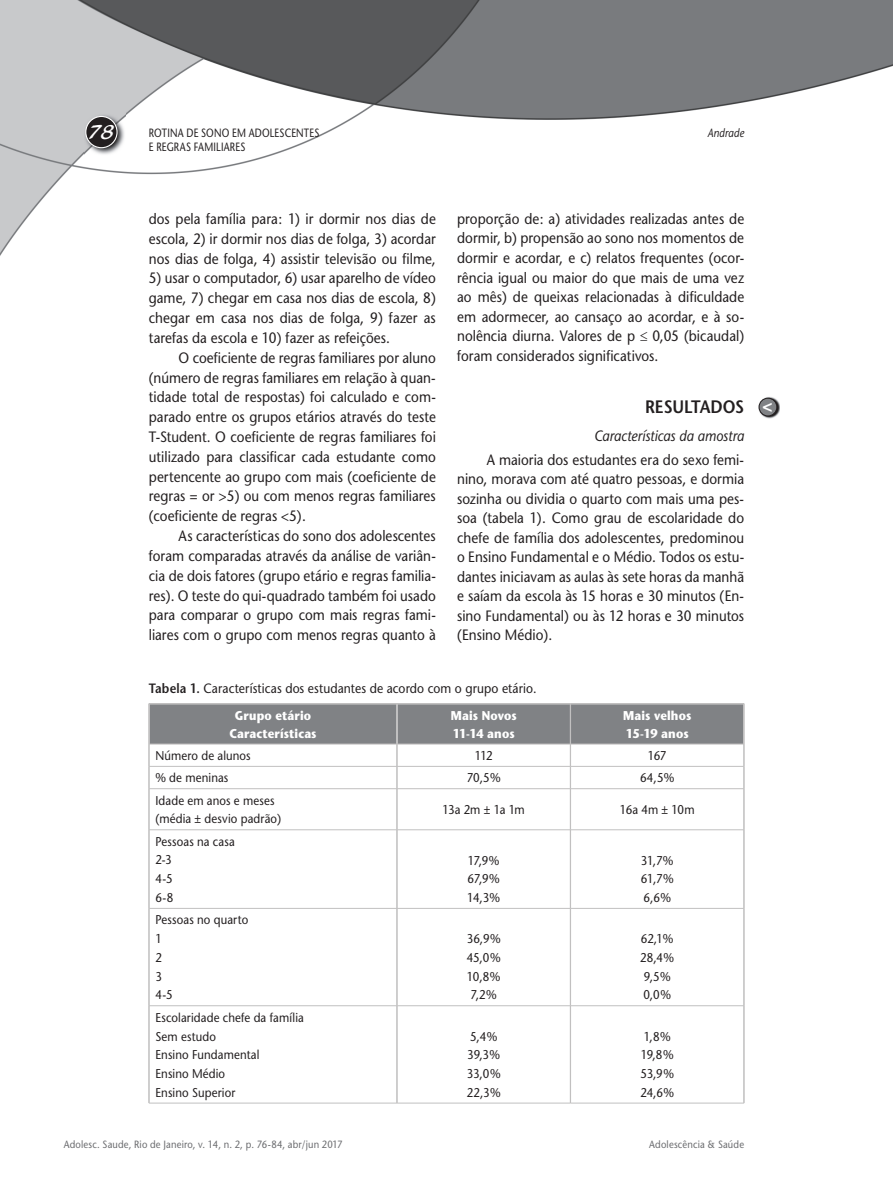
<style>
.page{position:relative;width:893px;height:1191px;background:#fff}
.page>*{position:absolute;margin:0;border:0;box-sizing:border-box;transform-origin:0 0}
.t1{font:21px "Blacklight D";color:#fff}
.t2{font:600 18px "Stone Sans";letter-spacing:-.005em;color:#231f20;scale:.9 1}
.t3{font:700 17.25px "Helvetica";color:#fff}
.t4{font:15px/19.8px "Stone Sans";color:#231f20;text-align:justify;scale:.9 1}
.t5{font:italic 15px "Stone Sans";letter-spacing:-.005em;color:#231f20;scale:.9 1}
.t6{font:13.5px "Stone Sans";letter-spacing:.01em;color:#231f20;scale:.9 1}
.t7{font:12.75px/18.8px "Stone Sans";letter-spacing:.01em;color:#231f20;scale:.9 1}
.t8{font:700 12.75px/18px "Stone Sans";letter-spacing:.01em;color:#fff;scale:.9 1}
.t9{font:12px "Stone Sans";letter-spacing:.02em;color:#231f20;scale:.8 1}
.t10{font:italic 12px "Stone Sans";letter-spacing:.01em;color:#231f20;scale:.85 1}
.t11{font:10.5px "Stone Sans";letter-spacing:.02em;color:#6c6d70;scale:.9 1}
.s1{font-weight:600}
</style>
<div class="page">
<img style="left:0;top:0;width:893px;height:755px">
<img style="left:84px;top:114px;width:41px;height:42px">
<div style="left:86px;top:116px;width:31px;height:32px;background:#231f20;border-radius:50%"></div>
<div style="left:85px;top:116px;width:33px;height:32px;border:1px solid #fff;border-radius:50%"></div>
<img style="left:759px;top:397px;width:21px;height:21px">
<div style="left:759px;top:398px;width:18px;height:18px;background:#808285;border-radius:50%"></div>
<div style="left:759px;top:398px;width:18px;height:18px;border:1px solid #231f20;border-radius:50%"></div>
<hr style="left:397px;top:789px;width:1px;height:40px;background:#c1c0c0">
<hr style="left:570px;top:789px;width:1px;height:40px;background:#c1c0c0">
<hr style="left:397px;top:830px;width:1px;height:78px;background:#c1c0c0">
<hr style="left:570px;top:830px;width:1px;height:78px;background:#c1c0c0">
<hr style="left:397px;top:908px;width:1px;height:97px;background:#c1c0c0">
<hr style="left:570px;top:908px;width:1px;height:97px;background:#c1c0c0">
<hr style="left:397px;top:1006px;width:1px;height:96px;background:#c1c0c0">
<hr style="left:570px;top:1006px;width:1px;height:96px;background:#c1c0c0">
<hr style="left:149px;top:788px;width:248px;height:1px;background:#c1c0c0">
<hr style="left:397px;top:788px;width:173px;height:1px;background:#c1c0c0">
<hr style="left:570px;top:788px;width:174px;height:1px;background:#c1c0c0">
<hr style="left:149px;top:829px;width:248px;height:1px;background:#c1c0c0">
<hr style="left:397px;top:829px;width:173px;height:1px;background:#c1c0c0">
<hr style="left:570px;top:829px;width:174px;height:1px;background:#c1c0c0">
<hr style="left:149px;top:908px;width:248px;height:1px;background:#c1c0c0">
<hr style="left:397px;top:908px;width:173px;height:1px;background:#c1c0c0">
<hr style="left:570px;top:908px;width:174px;height:1px;background:#c1c0c0">
<hr style="left:149px;top:1005px;width:248px;height:1px;background:#c1c0c0">
<hr style="left:397px;top:1005px;width:173px;height:1px;background:#c1c0c0">
<hr style="left:570px;top:1005px;width:174px;height:1px;background:#c1c0c0">
<svg style="left:149px;top:703px;width:596px;height:85px"></svg>
<hr style="left:149px;top:788px;width:1px;height:41px;background:#c1c0c0">
<hr style="left:743px;top:788px;width:1px;height:41px;background:#c1c0c0">
<hr style="left:744px;top:788px;width:1px;height:41px;background:#c1c0c0">
<hr style="left:149px;top:829px;width:1px;height:79px;background:#c1c0c0">
<hr style="left:743px;top:829px;width:1px;height:79px;background:#c1c0c0">
<hr style="left:744px;top:829px;width:1px;height:79px;background:#c1c0c0">
<hr style="left:149px;top:908px;width:1px;height:97px;background:#c1c0c0">
<hr style="left:743px;top:908px;width:1px;height:97px;background:#c1c0c0">
<hr style="left:744px;top:908px;width:1px;height:97px;background:#c1c0c0">
<hr style="left:149px;top:1005px;width:1px;height:97px;background:#c1c0c0">
<hr style="left:743px;top:1005px;width:1px;height:97px;background:#c1c0c0">
<hr style="left:744px;top:1005px;width:1px;height:97px;background:#c1c0c0">
<hr style="left:149px;top:1102px;width:248px;height:1px;background:#c1c0c0">
<hr style="left:397px;top:1102px;width:173px;height:1px;background:#c1c0c0">
<hr style="left:570px;top:1102px;width:174px;height:1px;background:#c1c0c0">
<h1 class="t1" style="left:88px;top:119px;width:28px">78</h1>
<p class="t9" style="left:149px;top:125px;width:215px">ROTINA DE SONO EM ADOLESCENTES</p>
<p class="t10" style="left:707px;top:125px;width:45px">Andrade</p>
<p class="t9" style="left:149px;top:140px;width:122px">E REGRAS FAMILIARES</p>
<p class="t4" style="left:149px;top:209px;width:320px">dos pela família para: 1) ir dormir nos dias de escola, 2) ir dormir nos dias de folga, 3) acordar nos dias de folga, 4) assistir televisão ou filme,</p>
<p class="t4" style="left:149px;top:268px;width:320px">5) usar o computador, 6) usar aparelho de vídeo game, 7) chegar em casa nos dias de escola, 8) chegar em casa nos dias de folga, 9) fazer as tarefas da escola e 10) fazer as refeições.</p>
<p class="t4" style="left:149px;top:347px;width:320px;text-indent:30px">O coeficiente de regras familiares por aluno (número de regras familiares em relação à quan&shy;tidade total de respostas) foi calculado e com&shy;parado entre os grupos etários através do teste T-Student. O coeficiente de regras familiares foi utilizado para classificar cada estudante como pertencente ao grupo com mais (coeficiente de regras = or &gt;5) ou com menos regras familiares (coeficiente de regras &lt;5).</p>
<p class="t4" style="left:149px;top:526px;width:320px;text-indent:30px">As características do sono dos adolescentes foram comparadas através da análise de variân&shy;cia de dois fatores (grupo etário e regras familia&shy;res). O teste do qui-quadrado também foi usado para comparar o grupo com mais regras fami&shy;liares com o grupo com menos regras quanto à</p>
<p class="t4" style="left:457px;top:209px;width:320px">proporção de: a) atividades realizadas antes de dormir, b) propensão ao sono nos momentos de dormir e acordar, e c) relatos frequentes (ocor&shy;rência igual ou maior do que mais de uma vez ao mês) de queixas relacionadas à dificuldade em adormecer, ao cansaço ao acordar, e à so&shy;nolência diurna. Valores de p ≤ 0,05 (bicaudal) foram considerados significativos.</p>
<p class="t2" style="left:645px;top:396px;width:112px">RESULTADOS</p>
<p class="t5" style="left:594px;top:427px;width:168px">Características da amostra</p>
<p class="t4" style="left:457px;top:450px;width:320px;text-indent:30px">A maioria dos estudantes era do sexo femi&shy;nino, morava com até quatro pessoas, e dormia sozinha ou dividia o quarto com mais uma pes&shy;soa (tabela 1). Como grau de escolaridade do chefe de família dos adolescentes, predominou o Ensino Fundamental e o Médio. Todos os estu&shy;dantes iniciavam as aulas às sete horas da manhã e saíam da escola às 15 horas e 30 minutos (En&shy;sino Fundamental) ou às 12 horas e 30 minutos (Ensino Médio).</p>
<p class="t6" style="left:149px;top:680px;width:432px"><span class="s1">Tabela 1.</span> Características dos estudantes de acordo com o grupo etário.</p>
<p class="t8" style="left:229px;top:706px;width:98px;text-align:center">Grupo etário<br>Características</p>
<p class="t8" style="left:451px;top:706px;width:75px">Mais Novos<br>11-14 anos</p>
<p class="t8" style="left:623px;top:706px;width:77px">Mais velhos<br>15-19 anos</p>
<p class="t7" style="left:155px;top:746px;width:107px">Número de alunos</p>
<p class="t7" style="left:475px;top:746px;width:21px">112</p>
<p class="t7" style="left:648px;top:746px;width:22px">167</p>
<p class="t7" style="left:155px;top:768px;width:83px">% de meninas</p>
<p class="t7" style="left:467px;top:768px;width:39px">70,5%</p>
<p class="t7" style="left:640px;top:768px;width:40px">64,5%</p>
<p class="t7" style="left:155px;top:791px;width:141px">Idade em anos e meses (média ± desvio padrão)</p>
<p class="t7" style="left:443px;top:800px;width:93px">13a 2m ± 1a 1m</p>
<p class="t7" style="left:620px;top:800px;width:85px">16a 4m ± 10m</p>
<p class="t7" style="left:155px;top:832px;width:90px">Pessoas na casa<br>2-3<br>4-5<br>6-8</p>
<p class="t7" style="left:467px;top:850px;width:38px;text-align:justify">17,9% 67,9% 14,3%</p>
<p class="t7" style="left:641px;top:850px;width:38px;text-align:justify">31,7% 61,7% 6,6%</p>
<p class="t7" style="left:155px;top:910px;width:105px">Pessoas no quarto<br>1<br>2<br>3<br>4-5</p>
<p class="t7" style="left:155px;top:1008px;width:166px">Escolaridade chefe da família<br>Sem estudo<br>Ensino Fundamental<br>Ensino Médio<br>Ensino Superior</p>
<p class="t7" style="left:467px;top:929px;width:39px;text-align:justify">36,9% 45,0% 10,8% 7,2%</p>
<p class="t7" style="left:640px;top:929px;width:39px">62,1%<br>28,4%<br>9,5%<br>0,0%</p>
<p class="t7" style="left:467px;top:1026px;width:39px">5,4%<br>39,3%<br>33,0%<br>22,3%</p>
<p class="t7" style="left:640px;top:1026px;width:39px">1,8%<br>19,8%<br>53,9%<br>24,6%</p>
<p class="t11" style="left:64px;top:1137px;width:311px">Adolesc. Saude, Rio de Janeiro, v. 14, n. 2, p. 76-84, abr/jun 2017</p>
<p class="t11" style="left:649px;top:1137px;width:107px">Adolescência &amp; Saúde</p>
<p class="t3" style="left:772px;top:419px;width:12px;rotate:-180deg">&gt;</p>
</div>
